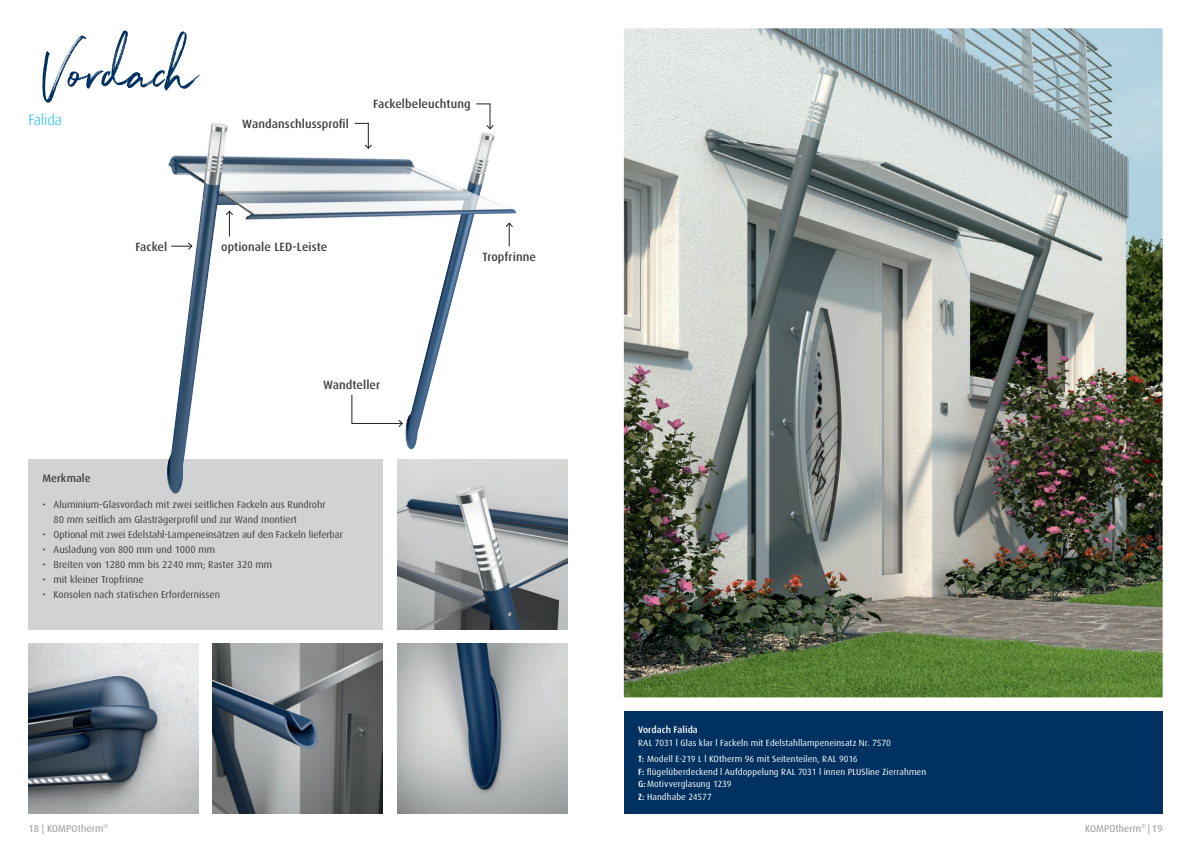
<style>
.page{position:relative;width:1191px;height:842px;background:#fff}
.page>*{position:absolute;margin:0;border:0;box-sizing:border-box;transform-origin:0 0}
.t1{font:70px "Northwell";color:#003160}
.t2{font:300 15px "Dax";letter-spacing:-.01em;color:#00baf1}
.t3{font:500 12px "Dax";letter-spacing:.005em;color:#3e3e3f}
.t4{font:500 11px "Dax";color:#3e3e3f}
.t5{font:10px/15px "Dax";color:#3e3e3f}
.t6{font:10px "Dax";letter-spacing:.01em;color:#939598}
.t7{font:500 9.5px "Dax";letter-spacing:.005em;color:#fff}
.t8{font:9px/12.4px "Dax";letter-spacing:.01em;color:#fff}
.s1{font-weight:500}
</style>
<div class="page">
<div style="left:28px;top:459px;width:355px;height:170px;background:#d1d2d4"></div>
<img style="left:397px;top:459px;width:170px;height:170px">
<img style="left:28px;top:643px;width:170px;height:171px">
<img style="left:397px;top:643px;width:170px;height:171px">
<img style="left:213px;top:643px;width:170px;height:171px">
<img style="left:624px;top:28px;width:538px;height:669px">
<img style="left:167px;top:122px;width:351px;height:372px">
<svg style="left:354px;top:123px;width:18px;height:26px"></svg>
<svg style="left:476px;top:103px;width:18px;height:27px"></svg>
<svg style="left:505px;top:222px;width:8px;height:24px"></svg>
<svg style="left:351px;top:394px;width:52px;height:33px"></svg>
<svg style="left:171px;top:242px;width:22px;height:8px"></svg>
<svg style="left:225px;top:211px;width:8px;height:25px"></svg>
<div style="left:624px;top:712px;width:538px;height:102px;background:#003160"></div>
<h1 class="t1" style="left:43px;top:22px;width:157px">Vordach</h1>
<h2 class="t2" style="left:28px;top:112px;width:35px">Falida</h2>
<p class="t3" style="left:242px;top:117px;width:108px">Wandanschlussprofil</p>
<p class="t3" style="left:373px;top:97px;width:99px">Fackelbeleuchtung</p>
<p class="t3" style="left:135px;top:240px;width:33px">Fackel</p>
<p class="t3" style="left:221px;top:240px;width:108px">optionale LED-Leiste</p>
<p class="t3" style="left:482px;top:250px;width:55px">Tropfrinne</p>
<p class="t3" style="left:323px;top:378px;width:59px">Wandteller</p>
<p class="t4" style="left:43px;top:472px;width:50px">Merkmale</p>
<p class="t5" style="left:54px;top:497px;width:274px;text-indent:-11px">• Aluminium-Glasvordach mit zwei seitlichen Fackeln aus Rundrohr<br>80 mm seitlich am Glasträgerprofil und zur Wand montiert</p>
<p class="t5" style="left:43px;top:527px;width:302px">• Optional mit zwei Edelstahl-Lampeneinsätzen auf den Fackeln lieferbar</p>
<p class="t5" style="left:43px;top:542px;width:174px">• Ausladung von 800 mm und 1000 mm</p>
<p class="t5" style="left:43px;top:557px;width:231px">• Breiten von 1280 mm bis 2240 mm; Raster 320 mm</p>
<p class="t5" style="left:43px;top:572px;width:103px">• mit kleiner Tropfrinne</p>
<p class="t5" style="left:43px;top:587px;width:179px">• Konsolen nach statischen Erfordernissen</p>
<p class="t7" style="left:638px;top:724px;width:61px">Vordach Falida</p>
<p class="t8" style="left:638px;top:734px;width:254px;line-height:16.7px">RAL 7031 l Glas klar l Fackeln mit Edelstahllampeneinsatz Nr. 7570<br><span class="s1">T:</span> Modell E-219 L l KOtherm 96 mit Seitenteilen, RAL 9016</p>
<p class="t8" style="left:638px;top:765px;width:290px"><span class="s1">F:</span> flügelüberdeckend l Aufdoppelung RAL 7031 l innen PLUSline Zierrahmen<br><span class="s1">G:</span>Motivverglasung 1239<br><span class="s1">Z:</span> Handhabe 24577</p>
<p class="t6" style="left:28px;top:823px;width:82px">18 | KOMPOtherm<sup>®</sup></p>
<p class="t6" style="left:1085px;top:823px;width:79px">KOMPOtherm<sup>®</sup> | 19</p>
</div>
